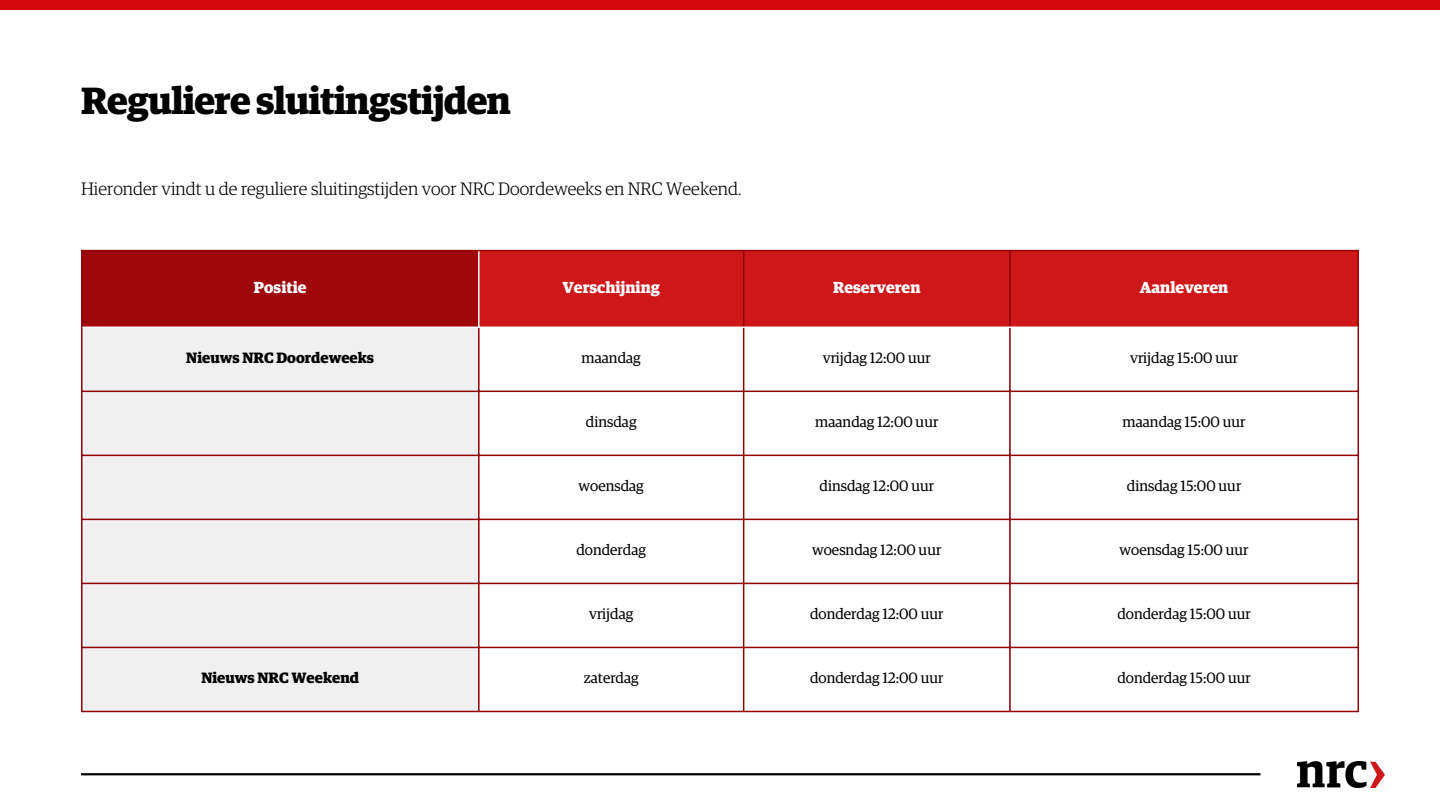
<style>
.page{position:relative;width:1440px;height:810px;background:#fff}
.page>*{position:absolute;margin:0;border:0;box-sizing:border-box;transform-origin:0 0}
.t1{font:700 38px "Guardian Egyp";letter-spacing:-.02em;color:#000}
.t2{font:300 18px "Guardian Egyp";color:#000}
.t3{font:700 16px "Guardian Egyp";color:#fff}
.t4{font:15px "Guardian Egyp";color:#000}
.t5{font:700 15px "Guardian Egyp";color:#000}
</style>
<div class="page">
<div style="left:82px;top:250px;width:397px;height:77px;background:#9e070c"></div>
<div style="left:480px;top:251px;width:878px;height:76px;background:#cd1719"></div>
<div style="left:82px;top:328px;width:396px;height:383px;background:#f0f0f0"></div>
<svg style="left:480px;top:328px;width:878px;height:383px"></svg>
<hr style="left:81px;top:251px;width:1px;height:460px;background:#910005">
<hr style="left:478px;top:328px;width:2px;height:383px;background:#910005">
<hr style="left:743px;top:251px;width:1px;height:460px;background:#910005">
<hr style="left:1009px;top:251px;width:2px;height:460px;background:#910005">
<hr style="left:1358px;top:251px;width:1px;height:460px;background:#910005">
<hr style="left:81px;top:250px;width:1278px;height:1px;background:#910005">
<hr style="left:81px;top:391px;width:1278px;height:1px;background:#910005">
<hr style="left:81px;top:455px;width:1278px;height:1px;background:#910005">
<hr style="left:81px;top:519px;width:1278px;height:1px;background:#910005">
<hr style="left:81px;top:583px;width:1278px;height:1px;background:#910005">
<hr style="left:81px;top:647px;width:1278px;height:1px;background:#910005">
<hr style="left:81px;top:711px;width:1278px;height:1px;background:#910005">
<hr style="left:478px;top:251px;width:2px;height:76px;background:#fff">
<hr style="left:82px;top:327px;width:1276px;height:1px;background:#fff">
<div style="left:0;top:0;width:1440px;height:9px;background:#d3090b"></div>
<img style="left:1297px;top:761px;width:88px;height:26px">
<hr style="left:81px;top:773px;width:1179px;height:2px;background:#000">
<p class="t1" style="left:81px;top:84px;width:431px">Regulieresluitingstijden</p>
<p class="t2" style="left:81px;top:181px;width:662px">Hieronder vindt u de reguliere sluitingstijden voor NRC Doordeweeks en NRC Weekend.</p>
<p class="t3" style="left:254px;top:281px;width:54px">Positie</p>
<p class="t3" style="left:562px;top:281px;width:99px">Verschijning</p>
<p class="t3" style="left:833px;top:281px;width:89px">Reserveren</p>
<p class="t3" style="left:1140px;top:281px;width:90px">Aanleveren</p>
<p class="t5" style="left:186px;top:351px;width:189px">Nieuws NRC Doordeweeks</p>
<p class="t4" style="left:582px;top:351px;width:61px">maandag</p>
<p class="t4" style="left:823px;top:351px;width:110px">vrijdag 12:00 uur</p>
<p class="t4" style="left:1130px;top:351px;width:109px">vrijdag 15:00 uur</p>
<p class="t4" style="left:586px;top:415px;width:52px">dinsdag</p>
<p class="t4" style="left:815px;top:415px;width:125px">maandag 12:00 uur</p>
<p class="t4" style="left:1123px;top:415px;width:124px">maandag 15:00 uur</p>
<p class="t4" style="left:579px;top:479px;width:67px">woensdag</p>
<p class="t4" style="left:820px;top:479px;width:116px">dinsdag 12:00 uur</p>
<p class="t4" style="left:1127px;top:479px;width:116px">dinsdag 15:00 uur</p>
<p class="t4" style="left:576px;top:543px;width:71px">donderdag</p>
<p class="t4" style="left:812px;top:543px;width:131px">woesndag 12:00 uur</p>
<p class="t4" style="left:1120px;top:543px;width:130px">woensdag 15:00 uur</p>
<p class="t4" style="left:589px;top:607px;width:46px">vrijdag</p>
<p class="t4" style="left:810px;top:607px;width:135px">donderdag 12:00 uur</p>
<p class="t4" style="left:1117px;top:607px;width:135px">donderdag 15:00 uur</p>
<p class="t5" style="left:201px;top:671px;width:159px">Nieuws NRC Weekend</p>
<p class="t4" style="left:584px;top:671px;width:56px">zaterdag</p>
<p class="t4" style="left:810px;top:671px;width:135px">donderdag 12:00 uur</p>
<p class="t4" style="left:1117px;top:671px;width:135px">donderdag 15:00 uur</p>
</div>
